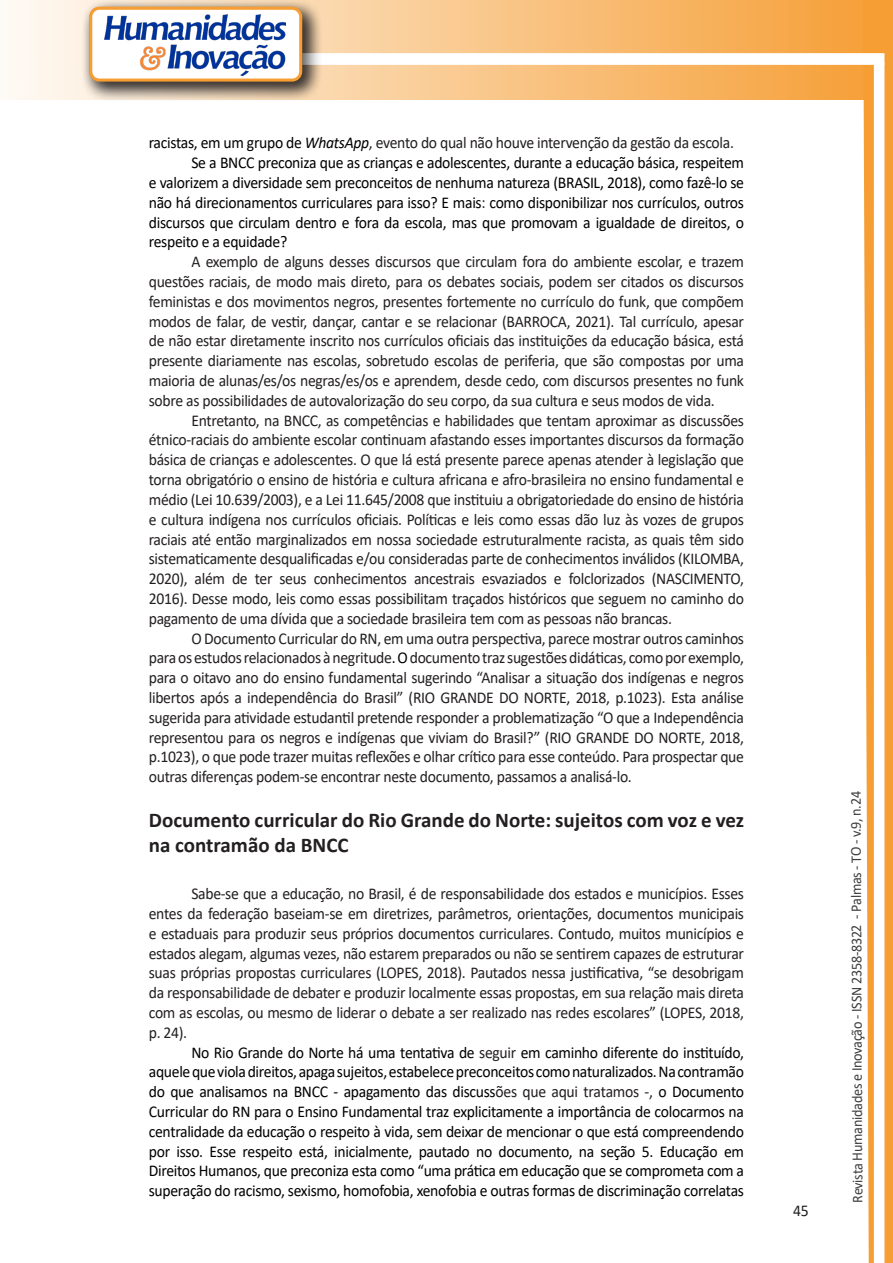
<style>
.page{position:relative;width:893px;height:1263px;background:#fff}
.page>*{position:absolute;margin:0;border:0;box-sizing:border-box;transform-origin:0 0}
.Titulo_2{font:700 21px/25.2px "Calibri";color:#231f20}
.texto{font:16.5px/19.8px "Calibri";letter-spacing:-.02em;color:#231f20;text-align:justify;scale:.95 1}
.texto-2{font:16.5px/19.8px "Calibri";letter-spacing:-.02em;color:#000;text-align:justify;scale:.95 1}
.t1{font:15px "Calibri";letter-spacing:-.025em;color:#3e3e3f;scale:.95 1}
.s1{color:#000}
.s2{font-style:italic;color:#000}
.s3{color:#231f20}
</style>
<div class="page">
<svg style="left:5px;top:0;width:858px;height:100px"></svg>
<div style="left:302px;top:53px;width:582px;height:12px;background:#fff;border:2px solid #fff"></div>
<svg style="left:863px;top:0;width:30px;height:1263px"></svg>
<div style="left:81px;top:0;width:241px;height:102px;background:#231f20;opacity:.75"></div>
<svg style="left:91px;top:8px;width:210px;height:72px"></svg>
<div style="left:89px;top:7px;width:213px;height:75px;border:3px solid #f69e34;border-radius:9px"></div>
<p class="texto" style="left:149px;top:133px;width:617px"><span class="s1">racistas, em um grupo de</span> <span class="s2">WhatsApp</span>, evento do qual não houve intervenção da gestão da escola.</p>
<p class="texto-2" style="left:149px;top:152px;width:628px;text-indent:43px">Se a BNCC preconiza que as crianças e adolescentes, durante a educação básica, respeitem e valorizem a diversidade sem preconceitos de nenhuma natureza (BRASIL, 2018), como fazê-lo se não há direcionamentos curriculares para isso? E mais<span class="s3">:</span> como disponibilizar nos currículos, outros discursos que circulam dentro e fora da escola, mas que promovam a igualdade de direitos, o respeito e a equidade?</p>
<p class="texto" style="left:149px;top:251px;width:628px;text-indent:43px">A exemplo de alguns desses discursos que circulam fora do ambiente escolar, e trazem questões raciais, de modo mais direto, para os debates sociais, podem ser citados os discursos feministas e dos movimentos negros, presentes fortemente no currículo do funk, que compõem modos de falar, de vestir, dançar, cantar e se relacionar (BARROCA, 2021). Tal currículo, apesar de não estar diretamente inscrito nos currículos oficiais das instituições da educação básica, está presente diariamente nas escolas, sobretudo escolas de periferia, que são compostas por uma maioria de alunas/es/os negras/es/os e aprendem, desde cedo, com discursos presentes no funk sobre as possibilidades de autovalorização do seu corpo, da sua cultura e seus modos de vida.</p>
<p class="texto" style="left:149px;top:410px;width:628px;text-indent:43px">Entretanto, na BNCC, as competências e habilidades que tentam aproximar as discussões étnico-raciais do ambiente escolar continuam afastando esses importantes discursos da formação básica de crianças e adolescentes. O que lá está presente parece apenas atender à legislação que torna obrigatório o ensino de história e cultura africana e afro-brasileira no ensino fundamental e médio (Lei 10.639/2003), e a Lei 11.645/2008 que instituiu a obrigatoriedade do ensino de história e cultura indígena nos currículos oficiais. Políticas e leis como essas dão luz às vozes de grupos raciais até então marginalizados em nossa sociedade estruturalmente racista, as quais têm sido sistematicamente desqualificadas e/ou consideradas parte de conhecimentos inválidos (KILOMBA, 2020), além de ter seus conhecimentos ancestrais esvaziados e folclorizados (NASCIMENTO, 2016). Desse modo, leis como essas possibilitam traçados históricos que seguem no caminho do pagamento de uma dívida que a sociedade brasileira tem com as pessoas não brancas.</p>
<p class="texto" style="left:149px;top:628px;width:628px;text-indent:43px">O Documento Curricular do RN, em uma outra perspectiva, parece mostrar outros caminhos para os estudos relacionados à negritude<span class="s1">. O</span> documento traz sugestões didáticas, como por exemplo, para o oitavo ano do ensino fundamental sugerindo “Analisar a situação dos indígenas e negros libertos após a independência do Brasil” (RIO GRANDE DO NORTE, 2018, p.1023). Esta análise sugerida para atividade estudantil pretende responder a problematização “O que a Independência representou para os negros e indígenas que viviam do Brasil?” (RIO GRANDE DO NORTE, 2018, p.1023), o que pode trazer muitas reflexões e olhar crítico para esse conteúdo. Para prospectar que outras diferenças podem-se encontrar neste documento, passamos a analisá-lo.</p>
<p class="Titulo_2" style="left:149px;top:807px;width:597px">Documento curricular do Rio Grande do Norte: sujeitos com voz e vez na contramão da BNCC</p>
<p class="texto" style="left:149px;top:883px;width:628px;text-indent:43px">Sabe-se que a educação, no Brasil, é de responsabilidade dos estados e municípios. Esses entes da federação baseiam-se em diretrizes, parâmetros, orientações, documentos municipais e estaduais para produzir seus próprios documentos curriculares. Contudo, muitos municípios e estados alegam, algumas vezes, não estarem preparados ou não se sentirem capazes de estruturar suas próprias propostas curriculares (LOPES, 2018). Pautados nessa justificativa, “se desobrigam da responsabilidade de debater e produzir localmente essas propostas, em sua relação mais direta com as escolas, ou mesmo de liderar o debate a ser realizado nas redes escolares” (LOPES, 2018, p. 24).</p>
<p class="texto-2" style="left:149px;top:1042px;width:628px;text-indent:43px">No Rio Grande do Norte há uma tentativa de <span class="s3">seguir</span> em caminho diferente do instituído, aquele que viola direitos, apaga sujeitos, estabelece preconceitos como naturalizados. Na contramão do que analisamos na BNCC - apagamento das discuss<span class="s3">ões que aqui tratamos -,</span> o Documento Curricular do RN para o Ensino Fundamental traz explicitamente a importância de colocarmos na centralidade da educação o respeito à vida, sem deixar de mencionar o que está compreendendo por isso. Esse respeito está, inicialmente, pautado no documento, na seção 5. Educação em Direitos Humanos, que preconiza esta como “uma prática em educação que se comprometa com a superação do racismo, sexismo, homofobia, xenofobia e outras formas de discriminação correlatas</p>
<p class="texto" style="left:793px;top:1200px;width:18px">45</p>
<p class="t1" style="left:846px;top:1203px;width:435px;rotate:-90deg">Revista Humanidades e Inovação - ISSN 2358-8322 - Palmas - TO - v.9, n.24</p>
</div>
